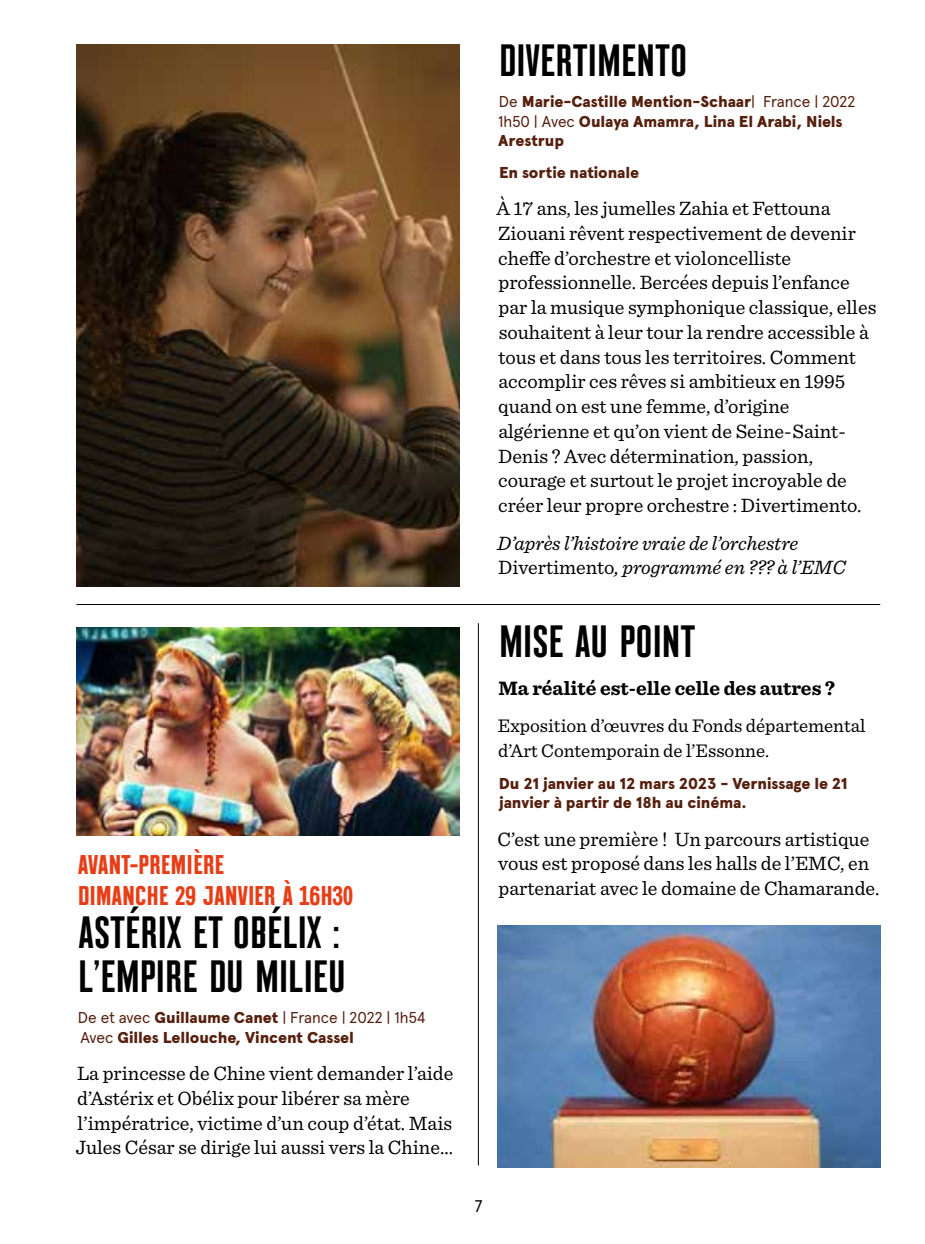
<style>
.page{position:relative;width:925px;height:1244px;background:#fff}
.page>*{position:absolute;margin:0;border:0;box-sizing:border-box;transform-origin:0 0}
.t1{font:condensed 45px/43.2px "Montefiore";letter-spacing:.015em;color:#000}
.t2{font:700 condensed 27px/31.1px "Montefiore";letter-spacing:.015em;color:#e73e18}
.t3{font:20.25px/24.8px "Sentinel";color:#000}
.t4{font:italic 20.25px/24.8px "Sentinel";color:#000}
.t5{font:700 20.25px "Sentinel";color:#000}
.t6{font:19.12px/24.8px "Sentinel";color:#000}
.t7{font:16.88px "Apercu";color:#000}
.t8{font:900 15.75px/19.1px "Apercu Pro";letter-spacing:-.005em;color:#56200e}
.s1{font-weight:400}
.s2{font-style:normal}
</style>
<div class="page">
<hr style="left:76px;top:604px;width:804px;height:1px;background:#000">
<hr style="left:478px;top:623px;width:1px;height:542px;background:#000">
<img style="left:76px;top:45px;width:383px;height:542px">
<img style="left:77px;top:628px;width:382px;height:207px">
<img style="left:497px;top:925px;width:383px;height:242px">
<h2 class="t2" style="left:78px;top:849px;width:277px">AVANT-PREMIÈRE<br>DIMANCHE 29 JANVIER À 16H30</h2>
<h1 class="t1" style="left:79px;top:911px;width:268px">ASTÉRIX ET OBÉLIX :<br>L’EMPIRE DU MILIEU</h1>
<p class="t8" style="left:78px;top:1007px;width:349px"><span class="s1">De et avec</span> Guillaume Canet <span class="s1">| France | 2022 | 1h54<br>Avec</span> Gilles Lellouche, Vincent Cassel</p>
<p class="t3" style="left:75px;top:1059px;width:379px">La princesse de Chine vient demander l’aide d’Astérix et Obélix pour libérer sa mère l’impératrice, victime d’un coup d’état. Mais Jules César se dirige lui aussi vers la Chine...</p>
<h1 class="t1" style="left:500px;top:38px;width:189px">DIVERTIMENTO</h1>
<p class="t8" style="left:498px;top:91px;width:359px"><span class="s1">De</span> Marie-Castille Mention-Schaar<span class="s1">| France | 2022<br>1h50 | Avec</span> Oulaya Amamra, Lina El Arabi, Niels<br>Arestrup</p>
<p class="t8" style="left:499px;top:162px;width:142px">En sortie nationale</p>
<p class="t3" style="left:496px;top:195px;width:381px">À 17 ans, les jumelles Zahia et Fettouna Ziouani rêvent respectivement de devenir cheffe d’orchestre et violoncelliste professionnelle. Bercées depuis l’enfance par la musique symphonique classique, elles souhaitent à leur tour la rendre accessible à tous et dans tous les territoires. Comment accomplir ces rêves si ambitieux en 1995 quand on est une femme, d’origine algérienne et qu’on vient de Seine-Saint-Denis ? Avec détermination, passion, courage et surtout le projet incroyable de créer leur propre orchestre : Divertimento.</p>
<p class="t4" style="left:497px;top:529px;width:350px">D’après l’histoire vraie de l’orchestre<br><span class="s2">Divertimento</span>, programmé en ??? à l’EMC</p>
<h1 class="t1" style="left:499px;top:620px;width:197px">MISE AU POINT</h1>
<p class="t5" style="left:498px;top:672px;width:338px">Ma réalité est-elle celle des autres ?</p>
<p class="t6" style="left:498px;top:712px;width:369px">Exposition d’œuvres du Fonds départemental d’Art Contemporain de l’Essonne.</p>
<p class="t8" style="left:499px;top:773px;width:350px">Du 21 janvier au 12 mars 2023 - Vernissage le 21 janvier à partir de 18h au cinéma.</p>
<p class="t3" style="left:498px;top:825px;width:383px">C’est une première ! Un parcours artistique vous est proposé dans les halls de l’EMC, en partenariat avec le domaine de Chamarande.</p>
<p class="t7" style="left:474px;top:1195px;width:10px">7</p>
</div>
